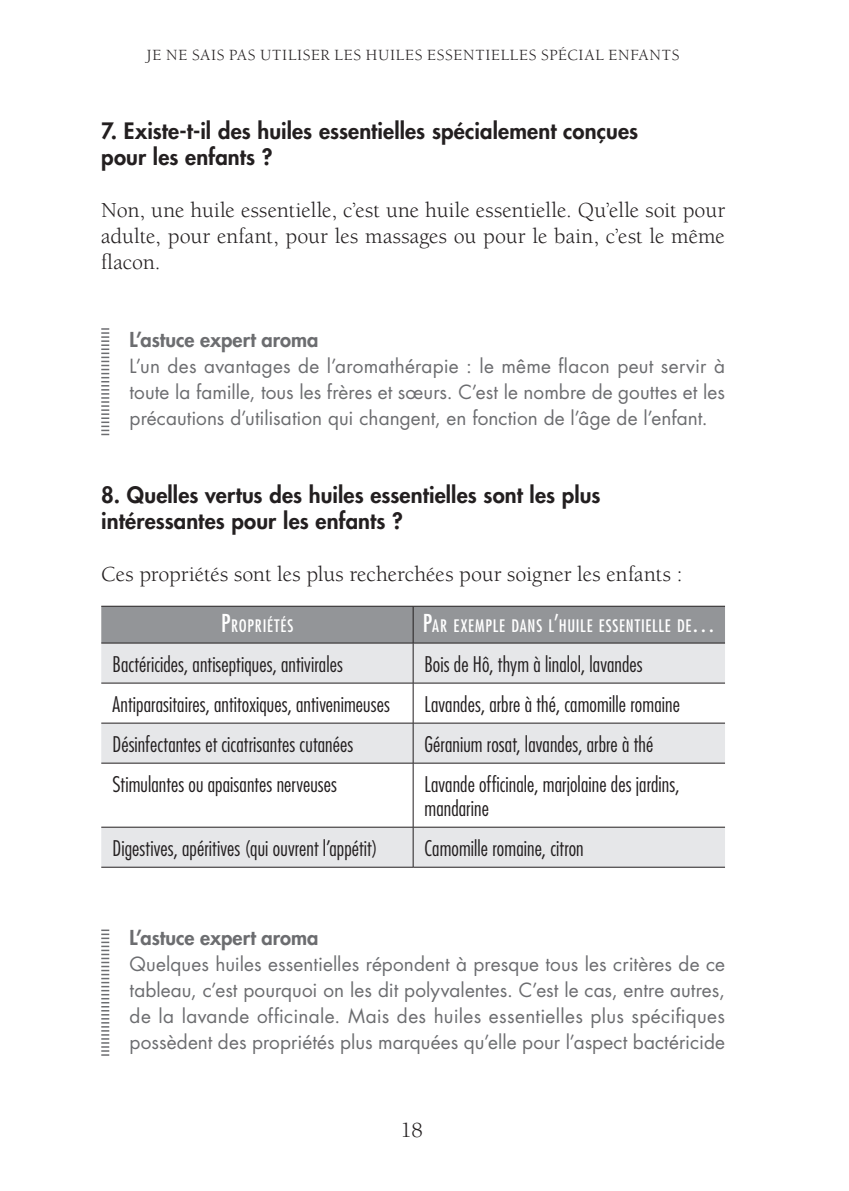
<style>
.page{position:relative;width:849px;height:1191px;background:#fff}
.page>*{position:absolute;margin:0;border:0;box-sizing:border-box;transform-origin:0 0}
.t1{font:22px/26px "Berkeley Pro";letter-spacing:.005em;color:#231f20;text-align:justify}
.t2{font:800 22px/26px "Futura Std";letter-spacing:.005em;color:#231f20}
.t3{font:300 condensed 21px/24px "Futura Std";letter-spacing:.005em;color:#231f20}
.t4{font:800 20px "Futura Std";color:#6c6d70}
.t5{font:19px/26px "Futura Std";letter-spacing:.005em;color:#6c6d70;text-align:justify}
.t6{font:condensed 16.8px "Futura Std";letter-spacing:.05em;color:#fff}
.t7{font:16px "Berkeley Pro";letter-spacing:.045em;color:#231f20}
.s1{font-size:24px}
</style>
<div class="page">
<div style="left:101px;top:607px;width:624px;height:35px;background:#939598"></div>
<svg style="left:101px;top:643px;width:624px;height:223px;fill:#e6e7e9"></svg>
<hr style="left:101px;top:606px;width:312px;height:1px;background:#231f20">
<hr style="left:413px;top:606px;width:312px;height:1px;background:#231f20">
<hr style="left:413px;top:606px;width:1px;height:36px;background:#231f20">
<hr style="left:101px;top:642px;width:312px;height:1px;background:#231f20">
<hr style="left:413px;top:642px;width:312px;height:1px;background:#231f20">
<hr style="left:413px;top:643px;width:1px;height:39px;background:#231f20">
<hr style="left:101px;top:682px;width:312px;height:1px;background:#231f20">
<hr style="left:413px;top:682px;width:312px;height:1px;background:#231f20">
<hr style="left:413px;top:683px;width:1px;height:39px;background:#231f20">
<hr style="left:101px;top:722px;width:312px;height:1px;background:#231f20">
<hr style="left:413px;top:722px;width:312px;height:1px;background:#231f20">
<hr style="left:413px;top:723px;width:1px;height:39px;background:#231f20">
<hr style="left:101px;top:762px;width:312px;height:1px;background:#231f20">
<hr style="left:413px;top:762px;width:312px;height:1px;background:#231f20">
<hr style="left:413px;top:763px;width:1px;height:63px;background:#231f20">
<hr style="left:101px;top:826px;width:312px;height:1px;background:#231f20">
<hr style="left:413px;top:826px;width:312px;height:1px;background:#231f20">
<hr style="left:413px;top:827px;width:1px;height:39px;background:#231f20">
<hr style="left:101px;top:866px;width:312px;height:1px;background:#231f20">
<hr style="left:413px;top:866px;width:312px;height:1px;background:#231f20">
<svg style="left:101px;top:328px;width:8px;height:107px"></svg>
<svg style="left:101px;top:929px;width:8px;height:126px"></svg>
<p class="t7" style="left:147px;top:46px;width:534px">JE NE SAIS PAS UTILISER LES HUILES ESSENTIELLES SPÉCIAL ENFANTS</p>
<p class="t2" style="left:101px;top:117px;width:538px">7. Existe-t-il des huiles essentielles spécialement conçues pour les enfants ?</p>
<p class="t1" style="left:101px;top:197px;width:625px">Non, une huile essentielle, c’est une huile essentielle. Qu’elle soit pour adulte, pour enfant, pour les massages ou pour le bain, c’est le même flacon.</p>
<p class="t4" style="left:130px;top:327px;width:190px">L’astuce expert aroma</p>
<p class="t5" style="left:130px;top:353px;width:597px">L’un des avantages de l’aromathérapie : le même flacon peut servir à toute la famille, tous les frères et sœurs. C’est le nombre de gouttes et les précautions d’utilisation qui changent, en fonction de l’âge de l’enfant.</p>
<p class="t2" style="left:101px;top:481px;width:501px">8. Quelles vertus des huiles essentielles sont les plus intéressantes pour les enfants ?</p>
<p class="t1" style="left:101px;top:561px;width:582px">Ces propriétés sont les plus recherchées pour soigner les enfants :</p>
<p class="t6" style="left:221px;top:615px;width:74px"><span class="s1">P</span>ROPRIÉTÉS</p>
<p class="t6" style="left:423px;top:615px;width:294px"><span class="s1">P</span>AR EXEMPLE DANS L<span class="s1">’</span>HUILE ESSENTIELLE DE<span class="s1">…</span></p>
<p class="t3" style="left:113px;top:652px;width:232px">Bactéricides, antiseptiques, antivirales</p>
<p class="t3" style="left:424px;top:652px;width:220px">Bois de Hô, thym à linalol, lavandes</p>
<p class="t3" style="left:113px;top:692px;width:279px">Antiparasitaires, antitoxiques, antivenimeuses</p>
<p class="t3" style="left:424px;top:692px;width:257px">Lavandes, arbre à thé, camomille romaine</p>
<p class="t3" style="left:113px;top:732px;width:242px">Désinfectantes et cicatrisantes cutanées</p>
<p class="t3" style="left:424px;top:732px;width:230px">Géranium rosat, lavandes, arbre à thé</p>
<p class="t3" style="left:113px;top:772px;width:226px">Stimulantes ou apaisantes nerveuses</p>
<p class="t3" style="left:424px;top:772px;width:256px">Lavande officinale, marjolaine des jardins, mandarine</p>
<p class="t3" style="left:113px;top:836px;width:266px">Digestives, apéritives (qui ouvrent l’appétit)</p>
<p class="t3" style="left:424px;top:836px;width:161px">Camomille romaine, citron</p>
<p class="t4" style="left:130px;top:925px;width:190px">L’astuce expert aroma</p>
<p class="t5" style="left:130px;top:951px;width:597px">Quelques huiles essentielles répondent à presque tous les critères de ce tableau, c’est pourquoi on les dit polyvalentes. C’est le cas, entre autres, de la lavande officinale. Mais des huiles essentielles plus spécifiques possèdent des propriétés plus marquées qu’elle pour l’aspect bactéricide</p>
<p class="t1" style="left:400px;top:1116px;width:24px">18</p>
</div>
